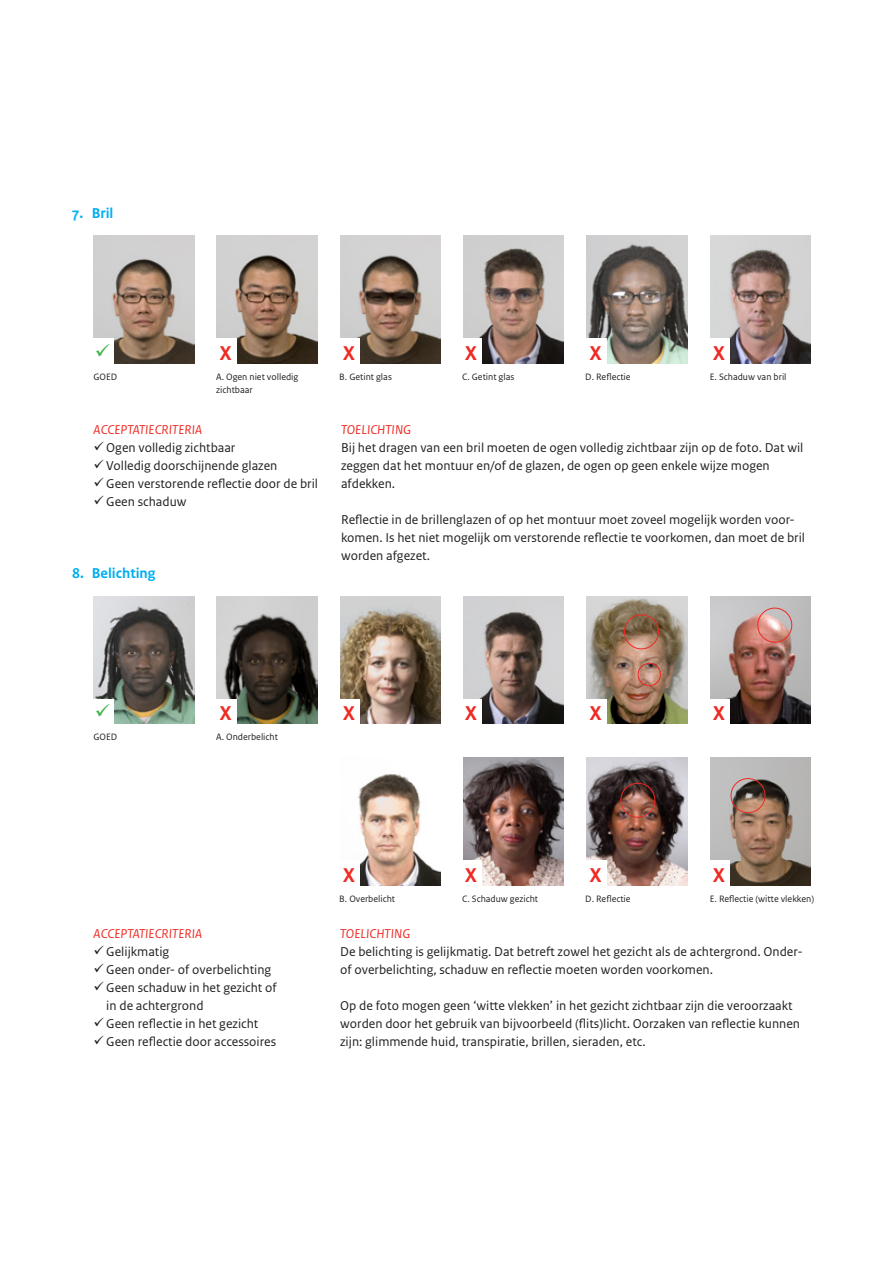
<style>
.page{position:relative;width:893px;height:1263px;background:#fff}
.page>*{position:absolute;margin:0;border:0;box-sizing:border-box;transform-origin:0 0}
.t1{font:700 21px "Rijksoverheid Sans Text";color:#ee2a23}
.t2{font:700 15px "Rijksoverheid Sans Text";color:#00aeef}
.t3{font:13.5px/18px "Rijksoverheid Sans Text";color:#231f20}
.t4{font:italic 13.5px "Rijksoverheid Sans Text";color:#ee2a23}
.t5{font:9.75px "Rijksoverheid Sans Text";color:#231f20}
</style>
<div class="page">
<img style="left:94px;top:236px;width:100px;height:127px">
<img style="left:217px;top:236px;width:100px;height:127px">
<img style="left:340px;top:236px;width:101px;height:127px">
<img style="left:463px;top:236px;width:101px;height:127px">
<img style="left:587px;top:236px;width:100px;height:127px">
<img style="left:710px;top:236px;width:101px;height:127px">
<img style="left:94px;top:596px;width:100px;height:128px">
<img style="left:217px;top:596px;width:100px;height:128px">
<img style="left:340px;top:596px;width:101px;height:128px">
<img style="left:463px;top:596px;width:101px;height:128px">
<img style="left:587px;top:596px;width:100px;height:128px">
<img style="left:710px;top:596px;width:101px;height:128px">
<img style="left:358px;top:774px;width:83px;height:111px">
<img style="left:463px;top:758px;width:101px;height:127px">
<img style="left:587px;top:758px;width:100px;height:127px">
<img style="left:710px;top:758px;width:101px;height:127px">
<div style="left:757px;top:608px;width:35px;height:34px;border:1px solid #ee2a23;border-radius:50%"></div>
<div style="left:624px;top:614px;width:35px;height:35px;border:1px solid #ee2a23;border-radius:50%"></div>
<div style="left:620px;top:783px;width:35px;height:35px;border:1px solid #ee2a23;border-radius:50%"></div>
<div style="left:731px;top:778px;width:34px;height:35px;border:1px solid #ee2a23;border-radius:50%"></div>
<div style="left:638px;top:663px;width:23px;height:23px;border:1px solid #ee2a23;border-radius:50%"></div>
<div style="left:92px;top:339px;width:21px;height:25px;background:#fff"></div>
<div style="left:215px;top:339px;width:21px;height:25px;background:#fff"></div>
<div style="left:338px;top:339px;width:22px;height:25px;background:#fff"></div>
<div style="left:460px;top:339px;width:22px;height:25px;background:#fff"></div>
<div style="left:585px;top:339px;width:21px;height:25px;background:#fff"></div>
<div style="left:708px;top:339px;width:22px;height:25px;background:#fff"></div>
<div style="left:92px;top:699px;width:21px;height:25px;background:#fff"></div>
<div style="left:215px;top:699px;width:21px;height:25px;background:#fff"></div>
<div style="left:338px;top:699px;width:22px;height:25px;background:#fff"></div>
<div style="left:460px;top:699px;width:22px;height:25px;background:#fff"></div>
<div style="left:585px;top:699px;width:21px;height:25px;background:#fff"></div>
<div style="left:708px;top:699px;width:22px;height:25px;background:#fff"></div>
<div style="left:338px;top:860px;width:22px;height:26px;background:#fff"></div>
<div style="left:460px;top:860px;width:22px;height:26px;background:#fff"></div>
<div style="left:585px;top:860px;width:21px;height:26px;background:#fff"></div>
<div style="left:708px;top:860px;width:22px;height:26px;background:#fff"></div>
<p class="t2" style="left:72px;top:204px;width:43px">7. Bril</p>
<h1 class="t1" style="left:220px;top:341px;width:14px">X</h1>
<h1 class="t1" style="left:343px;top:341px;width:14px">X</h1>
<h1 class="t1" style="left:465px;top:341px;width:14px">X</h1>
<h1 class="t1" style="left:590px;top:341px;width:14px">X</h1>
<h1 class="t1" style="left:713px;top:341px;width:14px">X</h1>
<p class="t5" style="left:94px;top:371px;width:25px">GOED</p>
<p class="t5" style="left:216px;top:371px;width:84px">A. Ogen niet volledig</p>
<p class="t5" style="left:339px;top:371px;width:54px">B. Getint glas</p>
<p class="t5" style="left:462px;top:371px;width:54px">C. Getint glas</p>
<p class="t5" style="left:585px;top:371px;width:47px">D. Reflectie</p>
<p class="t5" style="left:710px;top:371px;width:78px">E. Schaduw van bril</p>
<p class="t5" style="left:216px;top:385px;width:38px">zichtbaar</p>
<p class="t4" style="left:341px;top:422px;width:72px">TOELICHTING</p>
<p class="t3" style="left:341px;top:439px;width:464px">Bij het dragen van een bril moeten de ogen volledig zichtbaar zijn op de foto. Dat wil zeggen dat het montuur en/of de glazen, de ogen op geen enkele wijze mogen afdekken.</p>
<p class="t3" style="left:341px;top:511px;width:466px">Reflectie in de brillenglazen of op het montuur moet zoveel mogelijk worden voor&shy;komen. Is het niet mogelijk om verstorende reflectie te voorkomen, dan moet de bril worden afgezet.</p>
<p class="t4" style="left:94px;top:422px;width:110px">ACCEPTATIECRITERIA</p>
<p class="t3" style="left:94px;top:439px;width:143px">✓ Ogen volledig zichtbaar</p>
<p class="t3" style="left:94px;top:457px;width:185px">✓ Volledig doorschijnende glazen</p>
<p class="t3" style="left:94px;top:475px;width:226px">✓ Geen verstorende reflectie door de bril</p>
<p class="t3" style="left:94px;top:493px;width:94px">✓ Geen schaduw</p>
<p class="t2" style="left:72px;top:564px;width:85px">8. Belichting</p>
<h1 class="t1" style="left:220px;top:701px;width:14px">X</h1>
<h1 class="t1" style="left:343px;top:701px;width:14px">X</h1>
<h1 class="t1" style="left:465px;top:701px;width:14px">X</h1>
<h1 class="t1" style="left:590px;top:701px;width:14px">X</h1>
<h1 class="t1" style="left:713px;top:701px;width:14px">X</h1>
<p class="t5" style="left:94px;top:731px;width:25px">GOED</p>
<p class="t5" style="left:216px;top:731px;width:63px">A. Onderbelicht</p>
<p class="t4" style="left:94px;top:926px;width:110px">ACCEPTATIECRITERIA</p>
<p class="t3" style="left:94px;top:943px;width:77px">✓ Gelijkmatig</p>
<p class="t3" style="left:94px;top:961px;width:179px">✓ Geen onder- of overbelichting</p>
<p class="t3" style="left:106px;top:979px;width:172px;text-indent:-13px">✓ Geen schaduw in het gezicht of in de achtergrond</p>
<p class="t3" style="left:94px;top:1015px;width:166px">✓ Geen reflectie in het gezicht</p>
<p class="t3" style="left:94px;top:1033px;width:184px">✓ Geen reflectie door accessoires</p>
<h1 class="t1" style="left:343px;top:863px;width:14px">X</h1>
<h1 class="t1" style="left:465px;top:863px;width:14px">X</h1>
<h1 class="t1" style="left:590px;top:863px;width:14px">X</h1>
<h1 class="t1" style="left:713px;top:863px;width:14px">X</h1>
<p class="t5" style="left:339px;top:893px;width:57px">B. Overbelicht</p>
<p class="t5" style="left:462px;top:893px;width:77px">C. Schaduw gezicht</p>
<p class="t5" style="left:585px;top:893px;width:47px">D. Reflectie</p>
<p class="t5" style="left:710px;top:893px;width:106px">E. Reflectie (witte vlekken)</p>
<p class="t4" style="left:340px;top:926px;width:72px">TOELICHTING</p>
<p class="t3" style="left:340px;top:943px;width:464px">De belichting is gelijkmatig. Dat betreft zowel het gezicht als de achtergrond. Onder&shy;of overbelichting, schaduw en reflectie moeten worden voorkomen.</p>
<p class="t3" style="left:340px;top:997px;width:461px">Op de foto mogen geen ‘witte vlekken’ in het gezicht zichtbaar zijn die veroorzaakt worden door het gebruik van bijvoorbeeld (flits)licht. Oorzaken van reflectie kunnen zijn: glimmende huid, transpiratie, brillen, sieraden, etc.</p>
</div>
